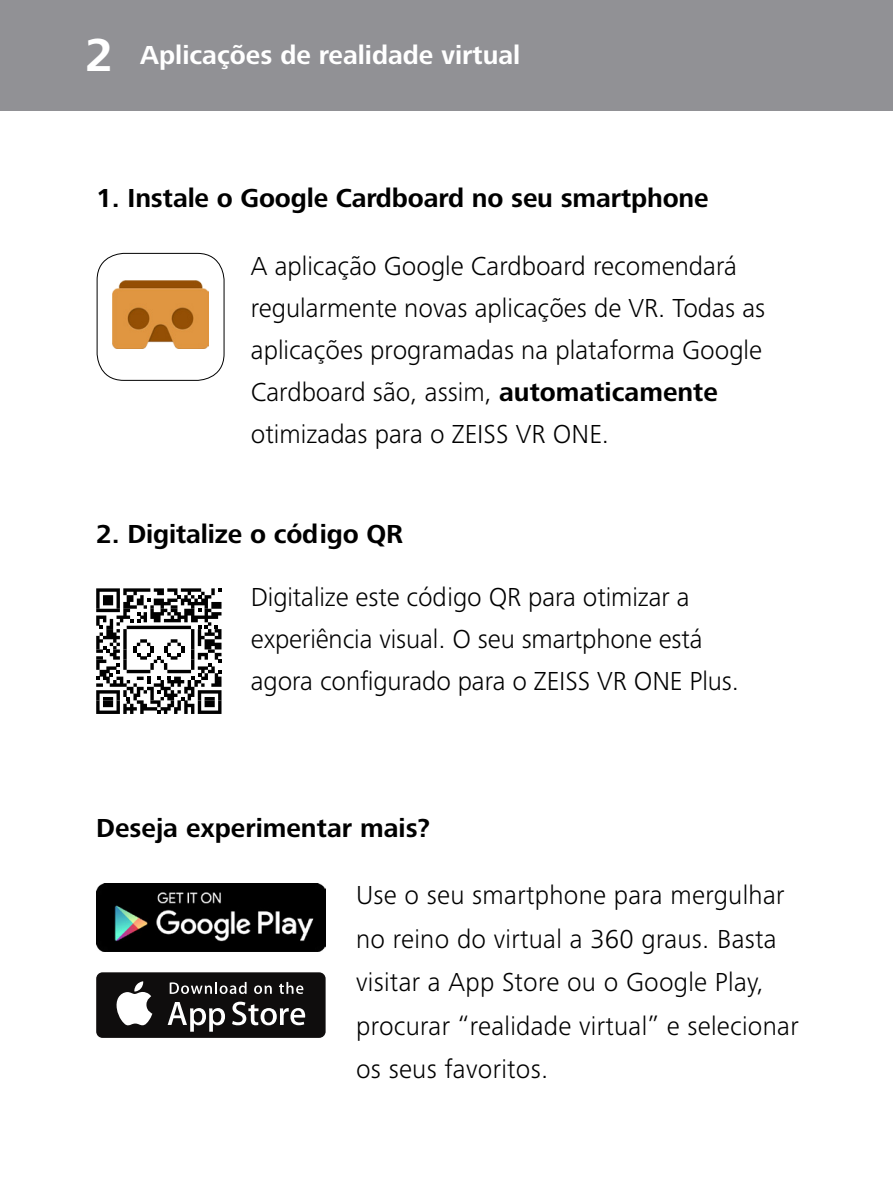
<style>
.page{position:relative;width:893px;height:1191px;background:#fff}
.page>*{position:absolute;margin:0;border:0;box-sizing:border-box;transform-origin:0 0}
.t1{font:300 27px/42px "Zeiss Frutiger Next Pro";color:#000}
.t2{font:700 27px "Zeiss Frutiger Next Pro";letter-spacing:-.005em;color:#000}
.t3{font:700 27px "Zeiss Frutiger Next Pro";color:#fff}
.s1{font-size:48px}
.s2{font-weight:700}
</style>
<div class="page">
<div style="left:0;top:0;width:893px;height:111px;background:#919195"></div>
<img style="left:113px;top:281px;width:96px;height:68px">
<div style="left:97px;top:253px;width:127px;height:128px;border:1px solid #000;border-radius:27px"></div>
<svg style="left:96px;top:588px;width:125px;height:126px"></svg>
<div style="left:96px;top:972px;width:230px;height:66px;background:#0f0d0d;border-radius:6px"></div>
<svg style="left:116px;top:981px;width:36px;height:44px"></svg>
<svg style="left:168px;top:1002px;width:57px;height:29px"></svg>
<svg style="left:232px;top:1001px;width:73px;height:24px"></svg>
<svg style="left:170px;top:982px;width:77px;height:12px"></svg>
<svg style="left:254px;top:985px;width:18px;height:9px"></svg>
<svg style="left:279px;top:982px;width:24px;height:12px"></svg>
<img style="left:96px;top:883px;width:230px;height:68px">
<p class="t3" style="left:85px;top:40px;width:437px"><span class="s1">2</span> Aplicações de realidade virtual</p>
<p class="t2" style="left:96px;top:182px;width:614px">1. Instale o Google Cardboard no seu smartphone</p>
<p class="t1" style="left:251px;top:245px;width:516px">A aplicação Google Cardboard recomendará regularmente novas aplicações de VR. Todas as aplicações programadas na plataforma Google Cardboard são, assim, <span class="s2">automaticamente </span>otimizadas para o ZEISS VR ONE.</p>
<p class="t2" style="left:96px;top:518px;width:308px">2. Digitalize o código QR</p>
<p class="t1" style="left:251px;top:576px;width:489px">Digitalize este código QR para otimizar a experiência visual. O seu smartphone está agora configurado para o ZEISS VR ONE Plus.</p>
<p class="t2" style="left:96px;top:812px;width:335px">Deseja experimentar mais?</p>
<p class="t1" style="left:356px;top:873px;width:444px;line-height:43.5px">Use o seu smartphone para mergulhar no reino do virtual a 360 graus. Basta visitar a App Store ou o Google Play, procurar “realidade virtual” e selecionar os seus favoritos.</p>
</div>
